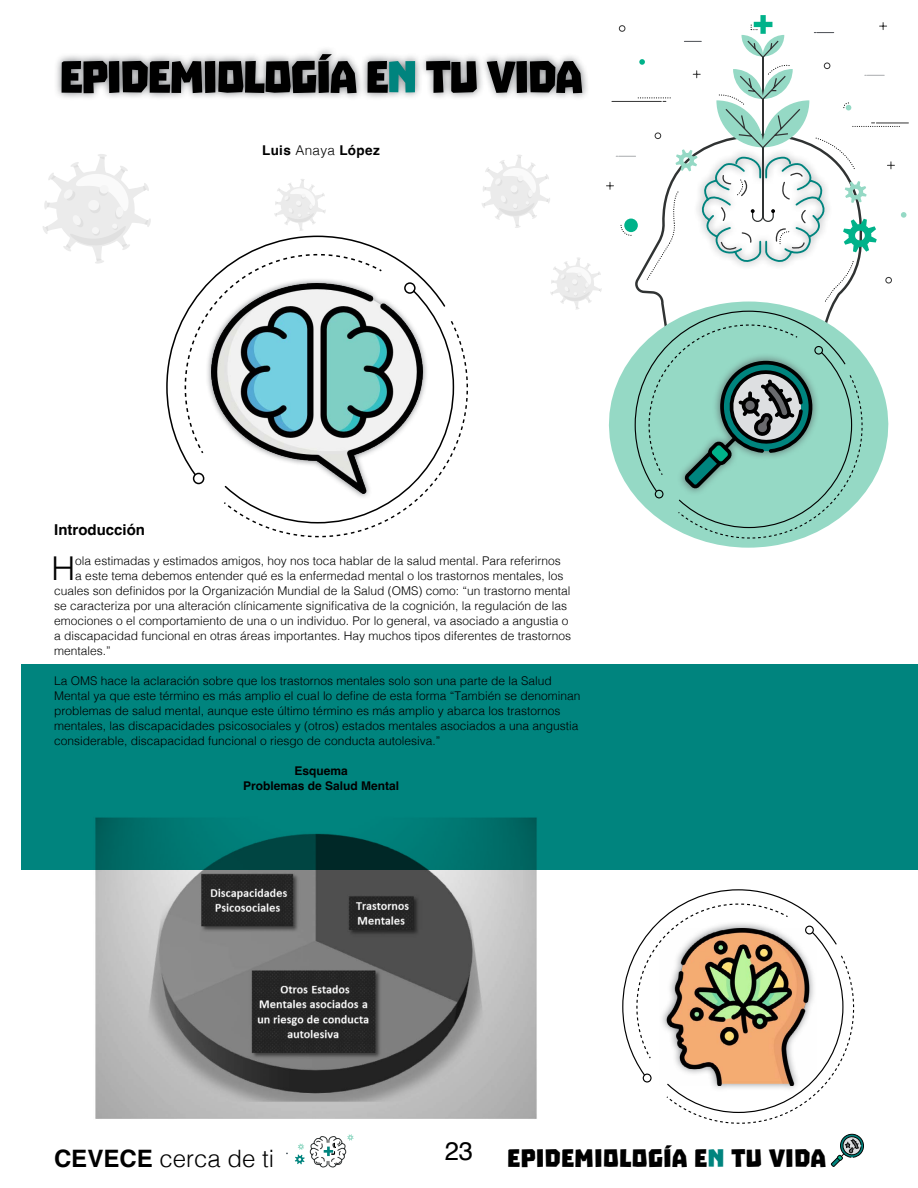
<style>
.page{position:relative;width:918px;height:1188px;background:#fff}
.page>*{position:absolute;margin:0;border:0;box-sizing:border-box;transform-origin:0 0}
.t1{font:51px "Troika";letter-spacing:-.04em;color:#000}
.t2{font:300 32.85px "Helvetica";color:#000}
.t3{font:28.5px "Troika";color:#000}
.t4{font:25.5px "Helvetica";color:#000}
.t5{font:300 24px "Helvetica";color:#000}
.t6{font:700 15px "Helvetica";color:#000}
.t7{font:700 13.5px "Helvetica";letter-spacing:.025em;color:#000}
.t8{font:300 12px/15px "Helvetica";color:#000}
.t9{font:700 12px/15px "Helvetica";color:#000;text-align:center}
.s1{color:#00847e}
.s2{font-weight:300}
.s3{font-weight:700}
</style>
<div class="page">
<div style="left:53px;top:46px;width:537px;height:56px;background:#4b4e53;opacity:.75"></div>
<hr style="left:876px;top:123px;width:32px;height:1px;background:#333">
<svg style="left:616px;top:15px;width:290px;height:287px"></svg>
<svg style="left:609px;top:302px;width:280px;height:246px"></svg>
<svg style="left:43px;top:154px;width:108px;height:110px"></svg>
<svg style="left:482px;top:155px;width:68px;height:73px"></svg>
<svg style="left:550px;top:257px;width:52px;height:53px"></svg>
<svg style="left:274px;top:179px;width:52px;height:52px"></svg>
<svg style="left:635px;top:311px;width:228px;height:228px"></svg>
<img style="left:94px;top:869px;width:449px;height:250px">
<div style="left:21px;top:664px;width:897px;height:205px;background:#00847e"></div>
<svg style="left:622px;top:889px;width:232px;height:235px"></svg>
<div style="left:659px;top:920px;width:158px;height:173px;background:#4b4e53;opacity:.75"></div>
<img style="left:660px;top:928px;width:157px;height:157px">
<svg style="left:295px;top:1134px;width:59px;height:34px"></svg>
<svg style="left:831px;top:1133px;width:33px;height:34px"></svg>
<svg style="left:166px;top:236px;width:268px;height:237px"></svg>
<svg style="left:193px;top:473px;width:11px;height:11px"></svg>
<svg style="left:382px;top:290px;width:64px;height:31px"></svg>
<svg style="left:404px;top:282px;width:12px;height:12px"></svg>
<svg style="left:185px;top:254px;width:197px;height:199px"></svg>
<svg style="left:224px;top:321px;width:244px;height:216px"></svg>
<h1 class="t1" style="left:59px;top:48px;width:525px">EPIDEMIOLOGÍA E<span class="s1">N</span> TU VIDA</h1>
<p class="t7" style="left:262px;top:142px;width:119px">Luis <span class="s2">Anaya</span> López</p>
<p class="t6" style="left:54px;top:521px;width:92px">Introducción</p>
<h2 class="t2" style="left:52px;top:540px;width:25px">H</h2>
<p class="t8" style="left:75px;top:552px;width:487px">ola estimadas y estimados amigos, hoy nos toca hablar de la salud mental. Para referirnos</p>
<p class="t8" style="left:75px;top:567px;width:490px">a este tema debemos entender qué es la enfermedad mental o los trastornos mentales, los</p>
<p class="t8" style="left:54px;top:582px;width:518px">cuales son definidos por la Organización Mundial de la Salud (OMS) como: “un trastorno mental</p>
<p class="t8" style="left:54px;top:597px;width:514px">se caracteriza por una alteración clínicamente significativa de la cognición, la regulación de las</p>
<p class="t8" style="left:54px;top:612px;width:516px">emociones o el comportamiento de una o un individuo. Por lo general, va asociado a angustia o</p>
<p class="t8" style="left:54px;top:627px;width:518px">a discapacidad funcional en otras áreas importantes. Hay muchos tipos diferentes de trastornos</p>
<p class="t8" style="left:54px;top:642px;width:58px">mentales.”</p>
<p class="t8" style="left:54px;top:672px;width:528px">La OMS hace la aclaración sobre que los trastornos mentales solo son una parte de la Salud Mental ya que este término es más amplio el cual lo define de esta forma “También se denominan problemas de salud mental, aunque este último término es más amplio y abarca los trastornos mentales, las discapacidades psicosociales y (otros) estados mentales asociados a una angustia considerable, discapacidad funcional o riesgo de conducta autolesiva.”</p>
<p class="t9" style="left:243px;top:765px;width:158px">Esquema<br>Problemas de Salud Mental</p>
<h3 class="t4" style="left:445px;top:1131px;width:30px">23</h3>
<h3 class="t5" style="left:54px;top:1138px;width:222px"><span class="s3">CEVECE</span> cerca de ti</h3>
<h3 class="t3" style="left:507px;top:1142px;width:320px">EPIDEMIOLOGÍA E<span class="s1">N</span> TU VIDA</h3>
</div>
